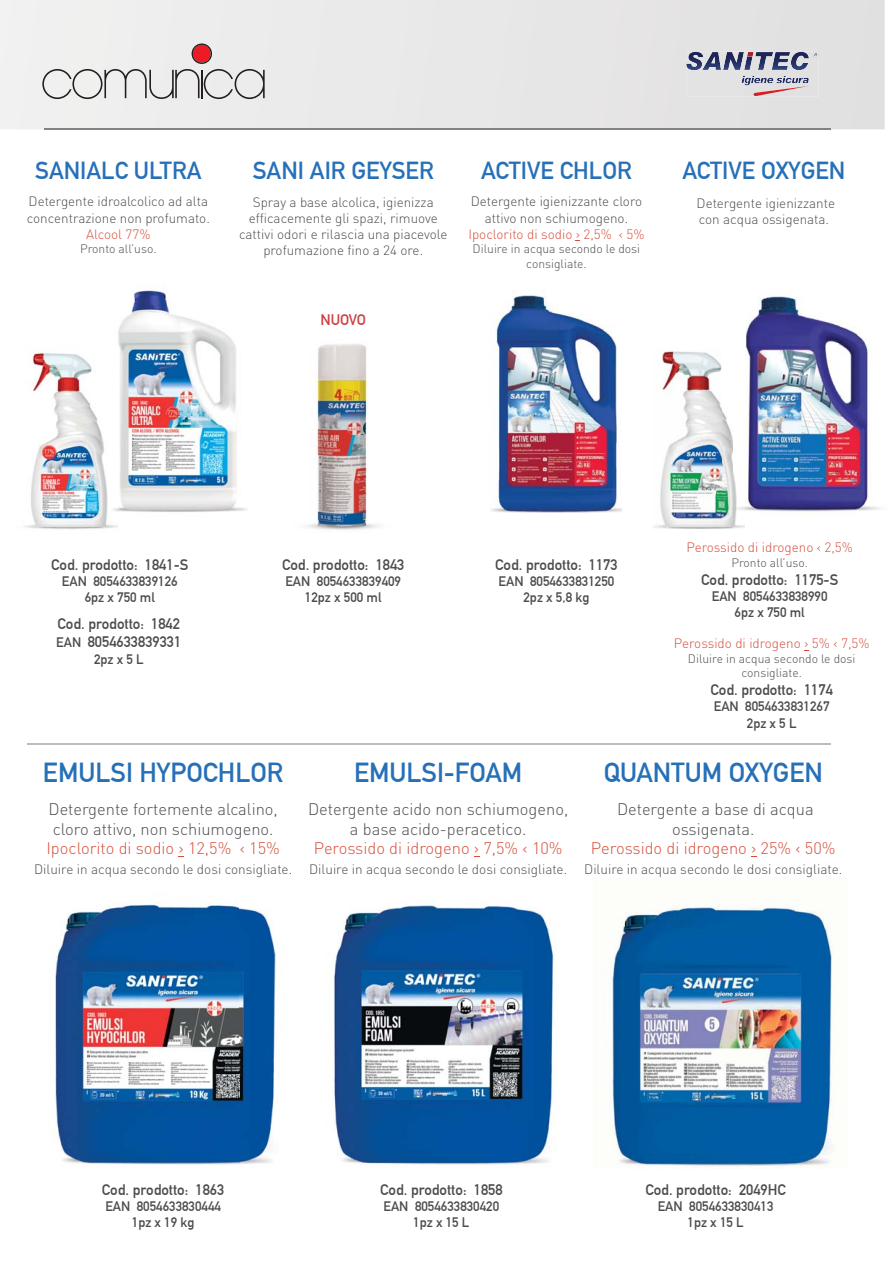
<style>
.page{position:relative;width:893px;height:1263px;background:#fff}
.page>*{position:absolute;margin:0;border:0;box-sizing:border-box;transform-origin:0 0}
.t1{font:27px "DIN Mittelschrift LT";color:#2670b8}
.t2{font:24.15px "DIN Mittelschrift LT";color:#2670b8}
.t3{font:300 16.5px/19.8px "DIN";color:#4c4c4e;text-align:center}
.t4{font:300 16.5px "DIN";color:#d74d3b}
.t5{font:15px/18px "DIN Mittelschrift LT";color:#4c4c4e}
.t6{font:15px "DIN Mittelschrift LT";letter-spacing:-.01em;color:#cc4143}
.t7{font:300 13.5px/16px "DIN";color:#4c4c4e;text-align:center}
.t8{font:13.5px/16.2px "DIN Mittelschrift LT";color:#4c4c4e;text-align:center}
.t9{font:300 13.5px "DIN";color:#d74d3b}
.t10{font:300 12.15px/14.5px "DIN";color:#4c4c4e;text-align:center}
.s1{font-size:13.5px}
</style>
<div class="page">
<div style="left:0;top:0;width:885px;height:129px;background:#e8e8e8"></div>
<svg style="left:686px;top:52px;width:133px;height:44px;background:#b7b5c2"></svg>
<hr style="left:44px;top:128px;width:787px;height:1px;background:#808285">
<img style="left:491px;top:292px;width:130px;height:220px">
<img style="left:55px;top:904px;width:222px;height:261px">
<img style="left:332px;top:903px;width:223px;height:262px">
<img style="left:611px;top:899px;width:223px;height:269px">
<svg style="left:42px;top:43px;width:223px;height:56px"></svg>
<img style="left:24px;top:352px;width:94px;height:177px">
<img style="left:118px;top:290px;width:130px;height:222px">
<img style="left:109px;top:352px;width:9px;height:169px">
<hr style="left:27px;top:743px;width:804px;height:2px;background:#babcbe">
<img style="left:307px;top:344px;width:72px;height:187px">
<img style="left:654px;top:296px;width:227px;height:233px">
<h2 class="t2" style="left:35px;top:156px;width:168px">SANIALC ULTRA</h2>
<p class="t7" style="left:27px;top:195px;width:185px;text-align:left">Detergente idroalcolico ad alta concentrazione non profumato.</p>
<p class="t9" style="left:86px;top:229px;width:66px">Alcool 77%</p>
<p class="t10" style="left:80px;top:243px;width:78px">Pronto all’uso.</p>
<h2 class="t2" style="left:253px;top:157px;width:183px">SANI AIR GEYSER</h2>
<p class="t7" style="left:239px;top:195px;width:210px">Spray a base alcolica, igienizza efficacemente gli spazi, rimuove cattivi odori e rilascia una piacevole profumazione fino a 24 ore.</p>
<p class="t6" style="left:320px;top:311px;width:47px">NUOVO</p>
<h2 class="t2" style="left:481px;top:156px;width:152px">ACTIVE CHLOR</h2>
<p class="t7" style="left:471px;top:195px;width:173px">Detergente igienizzante cloro attivo non schiumogeno.</p>
<p class="t9" style="left:468px;top:229px;width:178px">Ipoclorito di sodio › 2,5% ‹ 5%</p>
<p class="t10" style="left:473px;top:243px;width:169px">Diluire in acqua secondo le dosi consigliate.</p>
<h2 class="t2" style="left:682px;top:157px;width:164px">ACTIVE OXYGEN</h2>
<p class="t7" style="left:697px;top:197px;width:140px;text-align:left">Detergente igienizzante con acqua ossigenata.</p>
<p class="t5" style="left:51px;top:555px;width:139px">Cod. prodotto: 1841-S</p>
<p class="t8" style="left:62px;top:573px;width:117px">EAN 8054633839126<br>6pz x 750 ml</p>
<p class="t5" style="left:56px;top:615px;width:127px">Cod. prodotto: 1842<br><span class="s1">EAN</span> 8054633839331</p>
<p class="t8" style="left:94px;top:651px;width:51px">2pz x 5 L</p>
<p class="t5" style="left:282px;top:555px;width:124px">Cod. prodotto: 1843</p>
<p class="t8" style="left:285px;top:573px;width:117px">EAN 8054633839409<br>12pz x 500 ml</p>
<p class="t5" style="left:495px;top:555px;width:124px">Cod. prodotto: 1173</p>
<p class="t8" style="left:499px;top:573px;width:117px">EAN 8054633831250<br>2pz x 5,8 kg</p>
<p class="t9" style="left:686px;top:542px;width:168px">Perossido di idrogeno ‹ 2,5%</p>
<p class="t10" style="left:731px;top:556px;width:78px">Pronto all’uso.</p>
<p class="t5" style="left:701px;top:571px;width:139px">Cod. prodotto: 1175-S</p>
<p class="t8" style="left:712px;top:588px;width:117px">EAN 8054633838990<br>6pz x 750 ml</p>
<p class="t9" style="left:674px;top:638px;width:197px">Perossido di idrogeno › 5% ‹ 7,5%</p>
<p class="t10" style="left:688px;top:652px;width:169px">Diluire in acqua secondo le dosi consigliate.</p>
<p class="t5" style="left:710px;top:681px;width:124px">Cod. prodotto: 1174</p>
<p class="t8" style="left:714px;top:699px;width:117px">EAN 8054633831267<br>2pz x 5 L</p>
<h1 class="t1" style="left:43px;top:757px;width:242px">EMULSI HYPOCHLOR</h1>
<p class="t3" style="left:48px;top:801px;width:231px;text-align:left">Detergente fortemente alcalino, cloro attivo, non schiumogeno.</p>
<p class="t4" style="left:46px;top:842px;width:235px">Ipoclorito di sodio › 12,5% ‹ 15%</p>
<p class="t7" style="left:34px;top:863px;width:260px">Diluire in acqua secondo le dosi consigliate.</p>
<h1 class="t1" style="left:354px;top:757px;width:170px">EMULSI-FOAM</h1>
<p class="t3" style="left:308px;top:801px;width:262px">Detergente acido non schiumogeno, a base acido-peracetico.</p>
<p class="t4" style="left:314px;top:842px;width:250px">Perossido di idrogeno › 7,5% ‹ 10%</p>
<p class="t7" style="left:309px;top:863px;width:260px">Diluire in acqua secondo le dosi consigliate.</p>
<h1 class="t1" style="left:604px;top:757px;width:221px">QUANTUM OXYGEN</h1>
<p class="t3" style="left:617px;top:801px;width:198px">Detergente a base di acqua ossigenata.</p>
<p class="t4" style="left:591px;top:842px;width:246px">Perossido di idrogeno › 25% ‹ 50%</p>
<p class="t7" style="left:584px;top:863px;width:260px">Diluire in acqua secondo le dosi consigliate.</p>
<p class="t5" style="left:102px;top:1181px;width:124px">Cod. prodotto: 1863</p>
<p class="t8" style="left:105px;top:1198px;width:117px">EAN 8054633830444<br>1pz x 19 kg</p>
<p class="t5" style="left:380px;top:1181px;width:124px">Cod. prodotto: 1858</p>
<p class="t8" style="left:384px;top:1198px;width:117px">EAN 8054633830420<br>1pz x 15 L</p>
<p class="t5" style="left:645px;top:1181px;width:142px">Cod. prodotto: 2049HC</p>
<p class="t8" style="left:658px;top:1198px;width:117px">EAN 8054633830413<br>1pz x 15 L</p>
</div>
